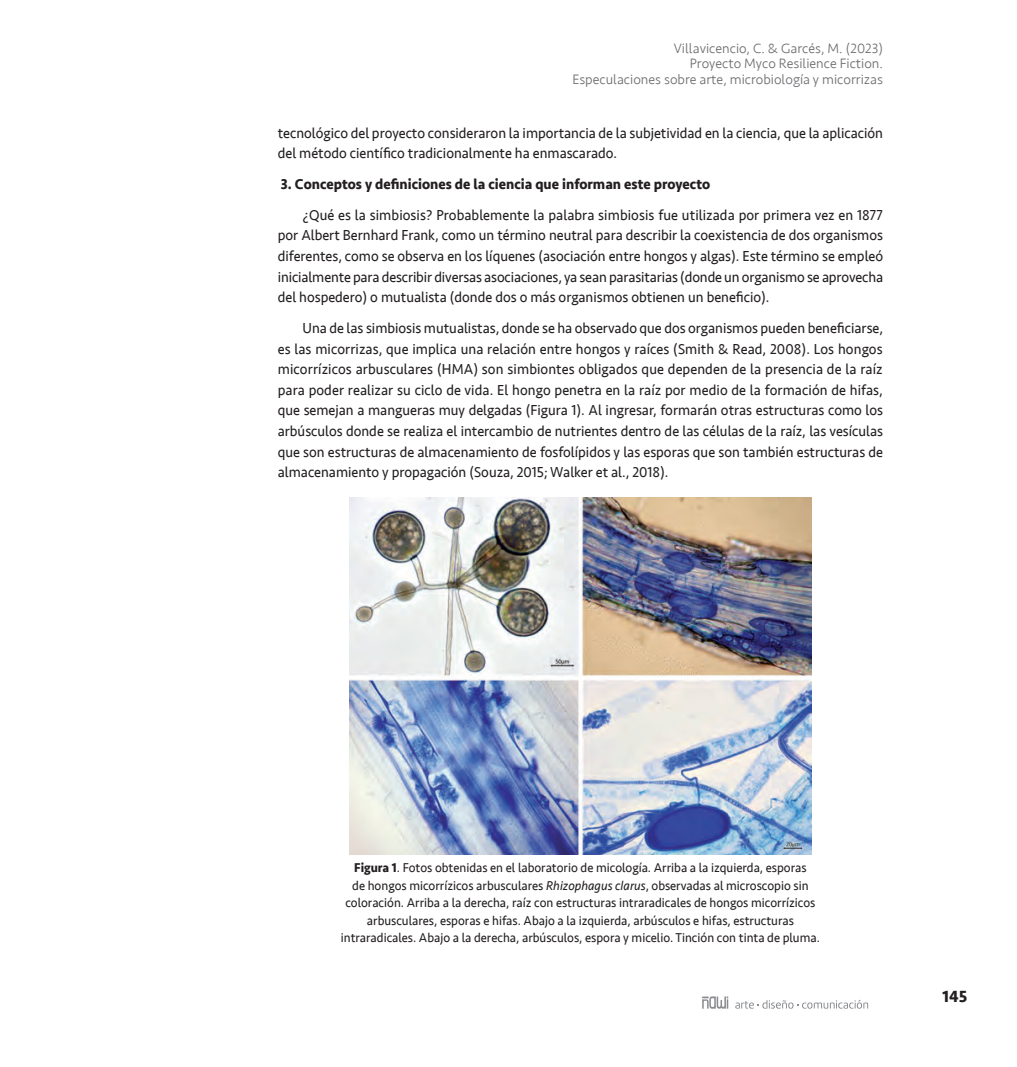
<style>
.page{position:relative;width:1017px;height:1067px;background:#fff}
.page>*{position:absolute;margin:0;border:0;box-sizing:border-box;transform-origin:0 0}
.t1{font:700 16.62px "Seravek";color:#231f20}
.t2{font:14.88px/20.7px "Seravek";color:#231f20;text-align:justify;scale:.95 1}
.t3{font:700 14.88px "Seravek";color:#231f20;scale:.95 1}
.t4{font:300 14px/15.8px "Seravek";color:#6c6d70;text-align:right}
.t5{font:13.12px/17.5px "Seravek";color:#231f20;text-align:center;scale:.95 1}
.s1{font-weight:700}
.s2{font-style:italic}
</style>
<div class="page">
<svg style="left:702px;top:996px;width:26px;height:12px"></svg>
<svg style="left:735px;top:1000px;width:133px;height:8px"></svg>
<img style="left:349px;top:497px;width:463px;height:357px">
<p class="t4" style="left:572px;top:40px;width:312px">Villavicencio, C. &amp; Garcés, M. (2023)<br>Proyecto Myco Resilience Fiction.<br>Especulaciones sobre arte, microbiología y micorrizas</p>
<p class="t2" style="left:278px;top:122px;width:639px">tecnológico del proyecto consideraron la importancia de la subjetividad en la ciencia, que la aplicación del método científico tradicionalmente ha enmascarado.</p>
<p class="t3" style="left:281px;top:172px;width:453px">3. Conceptos y definiciones de la ciencia que informan este proyecto</p>
<p class="t2" style="left:278px;top:204px;width:639px;text-indent:25px">¿Qué es la simbiosis? Probablemente la palabra simbiosis fue utilizada por primera vez en 1877 por Albert Bernhard Frank, como un término neutral para describir la coexistencia de dos organismos diferentes, como se observa en los líquenes (asociación entre hongos y algas). Este término se empleó inicialmente para describir diversas asociaciones, ya sean parasitarias (donde un organismo se aprovecha del hospedero) o mutualista (donde dos o más organismos obtienen un beneficio).</p>
<p class="t2" style="left:278px;top:317px;width:639px;text-indent:25px">Una de las simbiosis mutualistas, donde se ha observado que dos organismos pueden beneficiarse, es las micorrizas, que implica una relación entre hongos y raíces (Smith &amp; Read, 2008). Los hongos micorrízicos arbusculares (HMA) son simbiontes obligados que dependen de la presencia de la raíz para poder realizar su ciclo de vida. El hongo penetra en la raíz por medio de la formación de hifas, que semejan a mangueras muy delgadas (Figura 1). Al ingresar, formarán otras estructuras como los arbúsculos donde se realiza el intercambio de nutrientes dentro de las células de la raíz, las vesículas que son estructuras de almacenamiento de fosfolípidos y las esporas que son también estructuras de almacenamiento y propagación (Souza, 2015; Walker et al., 2018).</p>
<p class="t5" style="left:341px;top:859px;width:506px"><span class="s1">Figura 1</span>. Fotos obtenidas en el laboratorio de micología. Arriba a la izquierda, esporas<br>de hongos micorrízicos arbusculares <span class="s2">Rhizophagus clarus</span>, observadas al microscopio sin coloración. Arriba a la derecha, raíz con estructuras intraradicales de hongos micorrízicos arbusculares, esporas e hifas. Abajo a la izquierda, arbúsculos e hifas, estructuras intraradicales. Abajo a la derecha, arbúsculos, espora y micelio. Tinción con tinta de pluma.</p>
<p class="t1" style="left:942px;top:983px;width:27px">145</p>
</div>
